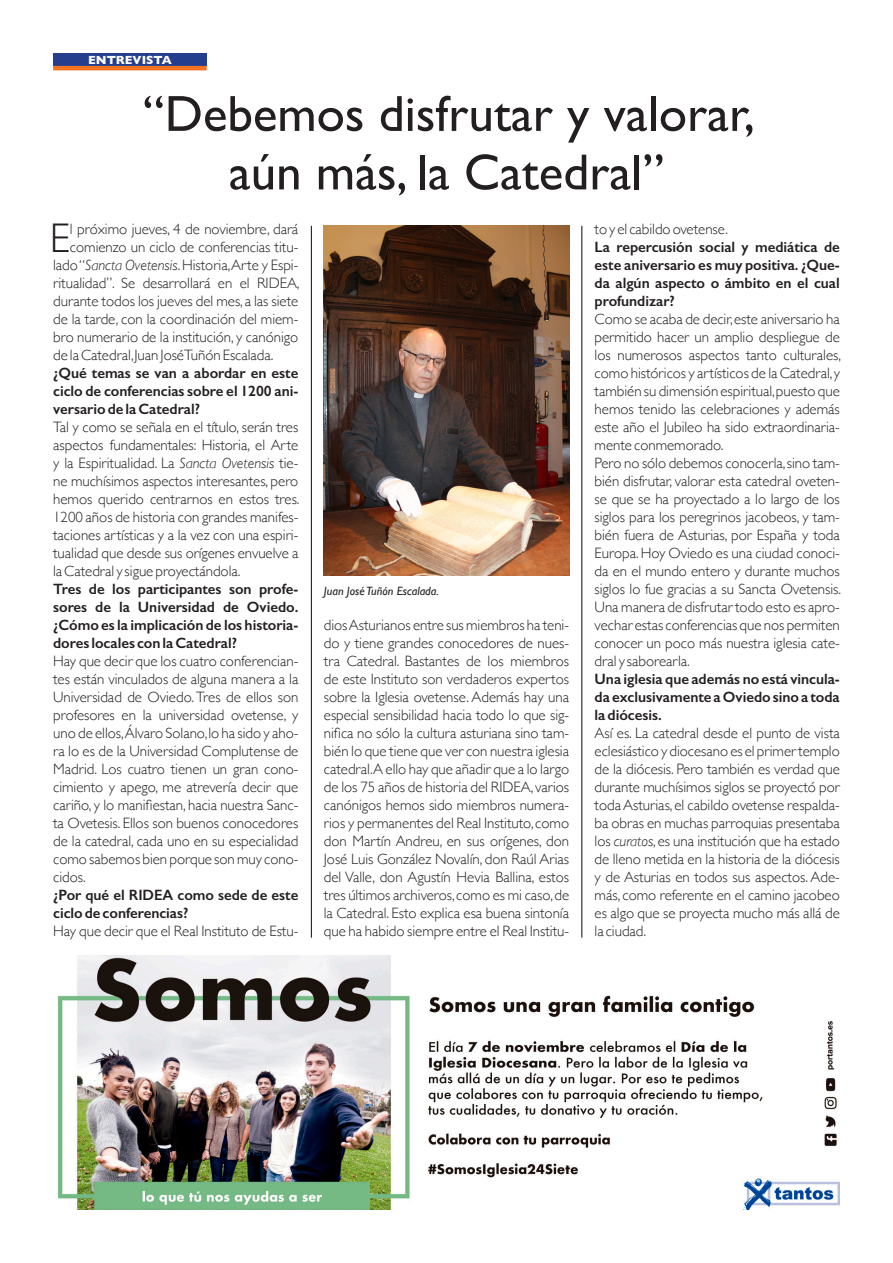
<style>
.page{position:relative;width:893px;height:1263px;background:#fff}
.page>*{position:absolute;margin:0;border:0;box-sizing:border-box;transform-origin:0 0}
.t1{font:51px "Gill Sans";color:#231f20}
.Texto_general{font:300 41.4px "Gill Sans";color:#231f20}
.Texto_general-2{font:300 15px/18px "Gill Sans";color:#231f20;text-align:justify}
.Texto_general-3{font:600 15px/18px "Gill Sans";color:#231f20;text-align:justify}
.t2{font:italic 12px "Gill Sans";color:#231f20}
.t3{font:700 12px "Gill Sans";color:#fff}
.s1{font-style:italic}
</style>
<div class="page">
<div style="left:53px;top:53px;width:154px;height:13px;background:#253f8e"></div>
<hr style="left:582px;top:226px;width:1px;height:712px;background:#1b0000">
<hr style="left:53px;top:66px;width:154px;height:4px;background:#f47321">
<hr style="left:311px;top:226px;width:1px;height:712px;background:#1b0000">
<img style="left:324px;top:226px;width:245px;height:349px">
<img style="left:57px;top:955px;width:783px;height:255px">
<p class="t3" style="left:88px;top:50px;width:85px">ENTREVISTA</p>
<p class="t1" style="left:143px;top:84px;width:614px">“Debemos disfrutar y valorar,</p>
<p class="t1" style="left:229px;top:142px;width:437px">aún más, la Catedral”</p>
<p class="Texto_general" style="left:50px;top:206px;width:22px">E</p>
<p class="Texto_general-2" style="left:70px;top:219px;width:230px">l próximo jueves, 4 de noviembre, dará</p>
<p class="Texto_general-2" style="left:70px;top:237px;width:230px">comienzo un ciclo de conferencias titu-</p>
<p class="Texto_general-2" style="left:53px;top:255px;width:247px">lado “<span class="s1">Sancta Ovetensis</span>. Historia,Arte y Espi-</p>
<p class="Texto_general-2" style="left:53px;top:273px;width:248px">ritualidad”. Se desarrollará en el RIDEA,</p>
<p class="Texto_general-2" style="left:53px;top:291px;width:247px">durante todos los jueves del mes, a las siete</p>
<p class="Texto_general-2" style="left:53px;top:309px;width:247px">de la tarde, con la coordinación del miem-</p>
<p class="Texto_general-2" style="left:53px;top:327px;width:247px">bro numerario de la institución, y canónigo</p>
<p class="Texto_general-2" style="left:53px;top:345px;width:222px">de la Catedral,Juan José Tuñón Escalada.</p>
<p class="Texto_general-3" style="left:53px;top:364px;width:247px">¿Qué temas se van a abordar en este ciclo de conferencias sobre el 1200 ani&shy;versario de la Catedral?</p>
<p class="Texto_general-2" style="left:53px;top:417px;width:248px">Tal y como se señala en el título, serán tres aspectos fundamentales: Historia, el Arte y la Espiritualidad. La <span class="s1">Sancta Ovetensis</span> tie&shy;ne muchísimos aspectos interesantes, pero hemos querido centrarnos en estos tres.<br>1200 años de historia con grandes manifes&shy;taciones artísticas y a la vez con una espiri&shy;tualidad que desde sus orígenes envuelve a la Catedral y sigue proyectándola.</p>
<p class="Texto_general-3" style="left:53px;top:580px;width:247px">Tres de los participantes son profe&shy;sores de la Universidad de Oviedo. ¿Cómo es la implicación de los historia&shy;dores locales con la Catedral?</p>
<p class="Texto_general-2" style="left:53px;top:651px;width:247px">Hay que decir que los cuatro conferencian&shy;tes están vinculados de alguna manera a la Universidad de Oviedo. Tres de ellos son profesores en la universidad ovetense, y uno de ellos, Álvaro Solano, lo ha sido y aho&shy;ra lo es de la Universidad Complutense de Madrid. Los cuatro tienen un gran cono&shy;cimiento y apego, me atrevería decir que cariño, y lo manifiestan, hacia nuestra Sanc&shy;ta Ovetesis. Ellos son buenos conocedores de la catedral, cada uno en su especialidad como sabemos bien porque son muy cono&shy;cidos.</p>
<p class="Texto_general-3" style="left:53px;top:886px;width:247px">¿Por qué el RIDEA como sede de este ciclo de conferencias?</p>
<p class="Texto_general-2" style="left:53px;top:921px;width:247px">Hay que decir que el Real Instituto de Estu-</p>
<p class="t2" style="left:324px;top:584px;width:117px">Juan José Tuñón Escalada.</p>
<p class="Texto_general-2" style="left:324px;top:615px;width:247px">dios Asturianos entre sus miembros ha teni&shy;do y tiene grandes conocedores de nues&shy;tra Catedral. Bastantes de los miembros de este Instituto son verdaderos expertos sobre la Iglesia ovetense. Además hay una especial sensibilidad hacia todo lo que sig&shy;nifica no sólo la cultura asturiana sino tam&shy;bién lo que tiene que ver con nuestra iglesia catedral.A ello hay que añadir que a lo largo de los 75 años de historia del RIDEA, varios canónigos hemos sido miembros numera&shy;rios y permanentes del Real Instituto, como don Martín Andreu, en sus orígenes, don José Luis González Novalín, don Raúl Arias del Valle, don Agustín Hevia Ballina, estos tres últimos archiveros, como es mi caso, de la Catedral. Esto explica esa buena sintonía que ha habido siempre entre el Real Institu-</p>
<p class="Texto_general-2" style="left:595px;top:219px;width:135px">to y el cabildo ovetense.</p>
<p class="Texto_general-3" style="left:595px;top:238px;width:247px">La repercusión social y mediática de este aniversario es muy positiva. ¿Que&shy;da algún aspecto o ámbito en el cual profundizar?</p>
<p class="Texto_general-2" style="left:595px;top:309px;width:248px">Como se acaba de decir, este aniversario ha permitido hacer un amplio despliegue de los numerosos aspectos tanto culturales, como históricos y artísticos de la Catedral, y también su dimensión espiritual, puesto que hemos tenido las celebraciones y además este año el Jubileo ha sido extraordinaria&shy;mente conmemorado.</p>
<p class="Texto_general-2" style="left:595px;top:453px;width:248px">Pero no sólo debemos conocerla, sino tam&shy;bién disfrutar, valorar esta catedral oveten&shy;se que se ha proyectado a lo largo de los siglos para los peregrinos jacobeos, y tam&shy;bién fuera de Asturias, por España y toda Europa. Hoy Oviedo es una ciudad conoci&shy;da en el mundo entero y durante muchos siglos lo fue gracias a su Sancta Ovetensis.<br>Una manera de disfrutar todo esto es apro&shy;vechar estas conferencias que nos permiten conocer un poco más nuestra iglesia cate&shy;dral y saborearla.</p>
<p class="Texto_general-3" style="left:595px;top:670px;width:247px">Una iglesia que además no está vincula&shy;da exclusivamente a Oviedo sino a toda la diócesis.</p>
<p class="Texto_general-2" style="left:595px;top:723px;width:247px">Así es. La catedral desde el punto de vista eclesiástico y diocesano es el primer templo de la diócesis. Pero también es verdad que durante muchísimos siglos se proyectó por toda Asturias, el cabildo ovetense respalda&shy;ba obras en muchas parroquias presentaba los <span class="s1">curatos</span>, es una institución que ha estado de lleno metida en la historia de la diócesis y de Asturias en todos sus aspectos. Ade&shy;más, como referente en el camino jacobeo es algo que se proyecta mucho más allá de la ciudad.</p>
</div>
